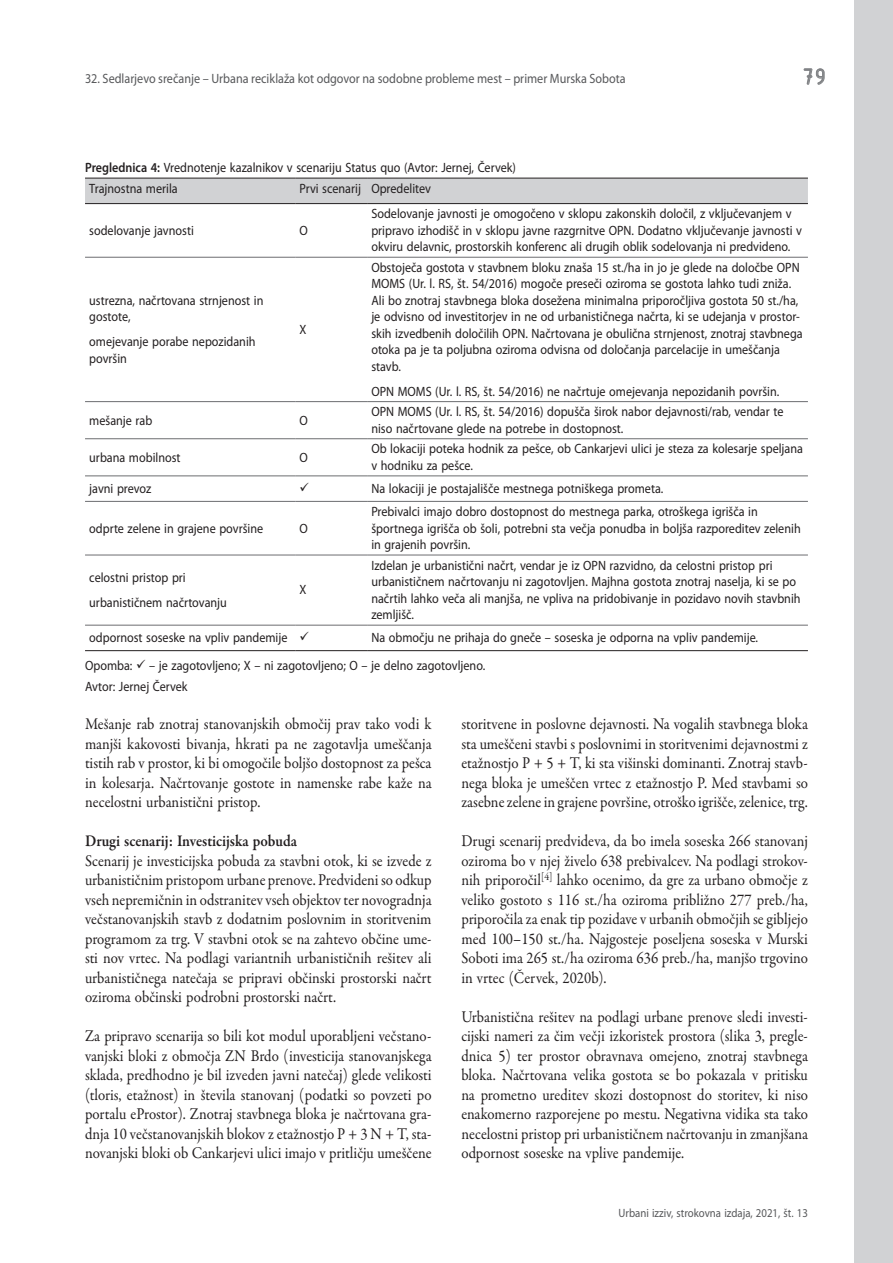
<style>
.page{position:relative;width:893px;height:1263px;background:#fff}
.page>*{position:absolute;margin:0;border:0;box-sizing:border-box;transform-origin:0 0}
.t1{font:24px "ISOCTEUR";color:#808285}
.bodi{font:16.5px/19.5px "Garamond Premr Pro";color:#231f20;text-align:justify;scale:.9 1}
.bodi-2{font:600 16.5px "Garamond Premr Pro";color:#231f20;scale:.9 1}
.tabela-normalna{font:13.5px/16.5px "Myriad Pro";color:#231f20;scale:.9 1}
.opombe-slike-tabele{font:13.5px "Myriad Pro";color:#231f20;scale:.9 1}
.glava-desna{font:13.5px "Myriad Pro";color:#57585a;scale:.9 1}
.t2{font:12px "Myriad Pro";color:#57585a;scale:.9 1}
.s1{font-weight:600}
</style>
<div class="page">
<svg style="left:803px;top:68px;width:22px;height:17px"></svg>
<div style="left:85px;top:179px;width:723px;height:24px;background:#d1d2d4"></div>
<hr style="left:85px;top:257px;width:210px;height:1px;background:#6c6d70">
<hr style="left:295px;top:257px;width:72px;height:1px;background:#6c6d70">
<hr style="left:367px;top:257px;width:441px;height:1px;background:#6c6d70">
<hr style="left:85px;top:401px;width:210px;height:1px;background:#6c6d70">
<hr style="left:295px;top:401px;width:72px;height:1px;background:#6c6d70">
<hr style="left:367px;top:401px;width:441px;height:1px;background:#6c6d70">
<hr style="left:85px;top:438px;width:210px;height:1px;background:#6c6d70">
<hr style="left:295px;top:438px;width:72px;height:1px;background:#6c6d70">
<hr style="left:367px;top:438px;width:441px;height:1px;background:#6c6d70">
<hr style="left:85px;top:475px;width:210px;height:1px;background:#6c6d70">
<hr style="left:295px;top:475px;width:72px;height:1px;background:#6c6d70">
<hr style="left:367px;top:475px;width:441px;height:1px;background:#6c6d70">
<hr style="left:85px;top:501px;width:210px;height:1px;background:#6c6d70">
<hr style="left:295px;top:501px;width:72px;height:1px;background:#6c6d70">
<hr style="left:367px;top:501px;width:441px;height:1px;background:#6c6d70">
<hr style="left:85px;top:555px;width:210px;height:1px;background:#6c6d70">
<hr style="left:295px;top:555px;width:72px;height:1px;background:#6c6d70">
<hr style="left:367px;top:555px;width:441px;height:1px;background:#6c6d70">
<hr style="left:85px;top:178px;width:210px;height:1px;background:#231f20">
<hr style="left:295px;top:178px;width:72px;height:1px;background:#231f20">
<hr style="left:367px;top:178px;width:441px;height:1px;background:#231f20">
<hr style="left:85px;top:203px;width:210px;height:1px;background:#231f20">
<hr style="left:295px;top:203px;width:72px;height:1px;background:#231f20">
<hr style="left:367px;top:203px;width:441px;height:1px;background:#231f20">
<hr style="left:85px;top:625px;width:210px;height:1px;background:#6c6d70">
<hr style="left:295px;top:625px;width:72px;height:1px;background:#6c6d70">
<hr style="left:367px;top:625px;width:441px;height:1px;background:#6c6d70">
<hr style="left:85px;top:650px;width:210px;height:1px;background:#231f20">
<hr style="left:295px;top:650px;width:72px;height:1px;background:#231f20">
<hr style="left:367px;top:650px;width:441px;height:1px;background:#231f20">
<div style="left:855px;top:0;width:38px;height:1263px;background:#d1d2d4"></div>
<p class="glava-desna" style="left:85px;top:72px;width:602px">32. Sedlarjevo srečanje – Urbana reciklaža kot odgovor na sodobne probleme mest – primer Murska Sobota</p>
<h1 class="t1" style="left:799px;top:61px;width:31px">79</h1>
<p class="opombe-slike-tabele" style="left:85px;top:160px;width:480px"><span class="s1">Preglednica 4:</span> Vrednotenje kazalnikov v scenariju Status quo (Avtor: Jernej, Červek)</p>
<p class="tabela-normalna" style="left:89px;top:180px;width:100px">Trajnostna merila</p>
<p class="tabela-normalna" style="left:299px;top:180px;width:70px">Prvi scenarij</p>
<p class="tabela-normalna" style="left:371px;top:180px;width:68px">Opredelitev</p>
<p class="tabela-normalna" style="left:89px;top:222px;width:118px">sodelovanje javnosti</p>
<p class="tabela-normalna" style="left:299px;top:222px;width:11px">O</p>
<p class="tabela-normalna" style="left:371px;top:206px;width:480px">Sodelovanje javnosti je omogočeno v sklopu zakonskih določil, z vključevanjem v pripravo izhodišč in v sklopu javne razgrnitve OPN. Dodatno vključevanje javnosti v okviru delavnic, prostorskih konferenc ali drugih oblik sodelovanja ni predvideno.</p>
<p class="tabela-normalna" style="left:89px;top:292px;width:195px">ustrezna, načrtovana strnjenost in gostote,</p>
<p class="tabela-normalna" style="left:89px;top:334px;width:186px">omejevanje porabe nepozidanih površin</p>
<p class="tabela-normalna" style="left:299px;top:321px;width:9px">X</p>
<p class="tabela-normalna" style="left:371px;top:259px;width:481px">Obstoječa gostota v stavbnem bloku znaša 15 st./ha in jo je glede na določbe OPN MOMS (Ur. l. RS, št. 54/2016) mogoče preseči oziroma se gostota lahko tudi zniža.<br>Ali bo znotraj stavbnega bloka dosežena minimalna priporočljiva gostota 50 st./ha, je odvisno od investitorjev in ne od urbanističnega načrta, ki se udejanja v prostor&shy;skih izvedbenih določilih OPN. Načrtovana je obulična strnjenost, znotraj stavbnega otoka pa je ta poljubna oziroma odvisna od določanja parcelacije in umeščanja stavb.</p>
<p class="tabela-normalna" style="left:371px;top:383px;width:455px">OPN MOMS (Ur. l. RS, št. 54/2016) ne načrtuje omejevanja nepozidanih površin.</p>
<p class="tabela-normalna" style="left:89px;top:412px;width:71px">mešanje rab</p>
<p class="tabela-normalna" style="left:299px;top:412px;width:11px">O</p>
<p class="tabela-normalna" style="left:371px;top:404px;width:459px">OPN MOMS (Ur. l. RS, št. 54/2016) dopušča širok nabor dejavnosti/rab, vendar te niso načrtovane glede na potrebe in dostopnost.</p>
<p class="tabela-normalna" style="left:89px;top:449px;width:103px">urbana mobilnost</p>
<p class="tabela-normalna" style="left:299px;top:449px;width:11px">O</p>
<p class="tabela-normalna" style="left:371px;top:441px;width:481px">Ob lokaciji poteka hodnik za pešce, ob Cankarjevi ulici je steza za kolesarje speljana v hodniku za pešce.</p>
<p class="tabela-normalna" style="left:89px;top:480px;width:71px">javni prevoz</p>
<p class="tabela-normalna" style="left:371px;top:480px;width:326px">Na lokaciji je postajališče mestnega potniškega prometa.</p>
<p class="tabela-normalna" style="left:89px;top:520px;width:195px">odprte zelene in grajene površine</p>
<p class="tabela-normalna" style="left:299px;top:520px;width:11px">O</p>
<p class="tabela-normalna" style="left:371px;top:503px;width:479px">Prebivalci imajo dobro dostopnost do mestnega parka, otroškega igrišča in športnega igrišča ob šoli, potrebni sta večja ponudba in boljša razporeditev zelenih in grajenih površin.</p>
<p class="tabela-normalna" style="left:89px;top:569px;width:109px">celostni pristop pri</p>
<p class="tabela-normalna" style="left:89px;top:594px;width:154px">urbanističnem načrtovanju</p>
<p class="tabela-normalna" style="left:299px;top:582px;width:9px">X</p>
<p class="tabela-normalna" style="left:371px;top:557px;width:478px">Izdelan je urbanistični načrt, vendar je iz OPN razvidno, da celostni pristop pri urbanističnem načrtovanju ni zagotovljen. Majhna gostota znotraj naselja, ki se po načrtih lahko veča ali manjša, ne vpliva na pridobivanje in pozidavo novih stavbnih zemljišč.</p>
<p class="tabela-normalna" style="left:89px;top:630px;width:222px">odpornost soseske na vpliv pandemije</p>
<p class="tabela-normalna" style="left:371px;top:630px;width:431px">Na območju ne prihaja do gneče – soseska je odporna na vpliv pandemije.</p>
<p class="opombe-slike-tabele" style="left:85px;top:658px;width:446px">Opomba: ✓ – je zagotovljeno; X – ni zagotovljeno; O – je delno zagotovljeno.</p>
<p class="opombe-slike-tabele" style="left:85px;top:679px;width:116px">Avtor: Jernej Červek</p>
<p class="bodi" style="left:85px;top:715px;width:387px">Mešanje rab znotraj stanovanjskih območij prav tako vodi k manjši kakovosti bivanja, hkrati pa ne zagotavlja umeščanja tistih rab v prostor, ki bi omogočile boljšo dostopnost za pešca in kolesarja. Načrtovanje gostote in namenske rabe kaže na necelostni urbanistični pristop.</p>
<p class="bodi-2" style="left:85px;top:831px;width:237px">Drugi scenarij: Investicijska pobuda</p>
<p class="bodi" style="left:85px;top:851px;width:387px">Scenarij je investicijska pobuda za stavbni otok, ki se izvede z urbanističnim pristopom urbane prenove. Predvideni so odkup vseh nepremičnin in odstranitev vseh objektov ter novogradnja večstanovanjskih stavb z dodatnim poslovnim in storitvenim programom za trg. V stavbni otok se na zahtevo občine ume&shy;sti nov vrtec. Na podlagi variantnih urbanističnih rešitev ali urbanističnega natečaja se pripravi občinski prostorski načrt oziroma občinski podrobni prostorski načrt.</p>
<p class="bodi" style="left:85px;top:1027px;width:387px">Za pripravo scenarija so bili kot modul uporabljeni večstano&shy;vanjski bloki z območja ZN Brdo (investicija stanovanjskega sklada, predhodno je bil izveden javni natečaj) glede velikosti (tloris, etažnost) in števila stanovanj (podatki so povzeti po portalu eProstor). Znotraj stavbnega bloka je načrtovana gra&shy;dnja 10 večstanovanjskih blokov z etažnostjo P + 3 N + T, sta&shy;novanjski bloki ob Cankarjevi ulici imajo v pritličju umeščene</p>
<p class="bodi" style="left:461px;top:715px;width:387px">storitvene in poslovne dejavnosti. Na vogalih stavbnega bloka sta umeščeni stavbi s poslovnimi in storitvenimi dejavnostmi z etažnostjo P + 5 + T, ki sta višinski dominanti. Znotraj stavb&shy;nega bloka je umeščen vrtec z etažnostjo P. Med stavbami so zasebne zelene in grajene površine, otroško igrišče, zelenice, trg.</p>
<p class="bodi" style="left:461px;top:832px;width:387px">Drugi scenarij predvideva, da bo imela soseska 266 stanovanj oziroma bo v njej živelo 638 prebivalcev. Na podlagi strokov&shy;nih priporočil<sup>[4]</sup> lahko ocenimo, da gre za urbano območje z veliko gostoto s 116 st./ha oziroma približno 277 preb./ha, priporočila za enak tip pozidave v urbanih območjih se gibljejo med 100–150 st./ha. Najgosteje poseljena soseska v Murski Soboti ima 265 st./ha oziroma 636 preb./ha, manjšo trgovino in vrtec (Červek, 2020b).</p>
<p class="bodi" style="left:461px;top:1007px;width:387px">Urbanistična rešitev na podlagi urbane prenove sledi investi&shy;cijski nameri za čim večji izkoristek prostora (slika 3, pregle&shy;dnica 5) ter prostor obravnava omejeno, znotraj stavbnega bloka. Načrtovana velika gostota se bo pokazala v pritisku na prometno ureditev skozi dostopnost do storitev, ki niso enakomerno razporejene po mestu. Negativna vidika sta tako necelostni pristop pri urbanističnem načrtovanju in zmanjšana odpornost soseske na vplive pandemije.</p>
<p class="t2" style="left:618px;top:1206px;width:212px">Urbani izziv, strokovna izdaja, 2021, št. 13</p>
</div>
